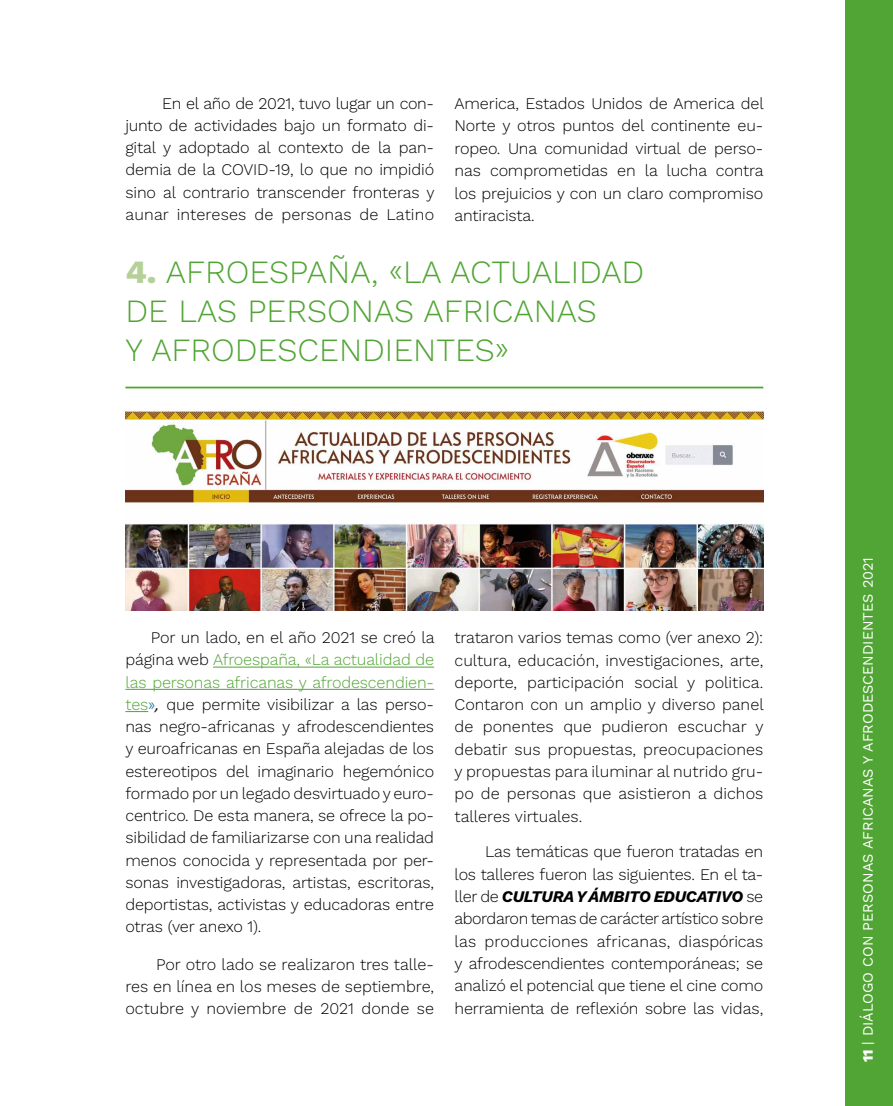
<style>
.page{position:relative;width:893px;height:1106px;background:#fff}
.page>*{position:absolute;margin:0;border:0;box-sizing:border-box;transform-origin:0 0}
.t1{font:300 32.4px/38.8px "Work Sans";color:#51a534}
.t2{font:300 16.2px/22.2px "Work Sans";letter-spacing:-.01em;color:#000;text-align:justify}
.t3{font:14.4px "Work Sans";color:#fff}
.s1{font-weight:800;color:#b5d199}
.s2{color:#51a534}
.s3{color:#00678d}
.s4{font-family:"Calibri";font-weight:400;font-style:italic}
.s5{font-weight:700;font-style:italic}
.s6{font-weight:800}
</style>
<div class="page">
<div style="left:845px;top:0;width:48px;height:1106px;background:#51a534"></div>
<hr style="left:125px;top:386px;width:638px;height:2px;background:#51a534">
<hr style="left:213px;top:666px;width:221px;height:1px;background:#51a534">
<hr style="left:125px;top:689px;width:309px;height:1px;background:#51a534">
<svg style="left:125px;top:711px;width:23px;height:1px"></svg>
<img style="left:125px;top:410px;width:638px;height:200px">
<p class="t2" style="left:125px;top:91px;width:311px;text-align:left;text-indent:37px">En el año de 2021, tuvo lugar un con&shy;junto de actividades bajo un formato di&shy;gital y adoptado al contexto de la pan&shy;demia de la COVID-19, lo que no impidió sino al contrario transcender fronteras y aunar intereses de personas de Latino</p>
<h1 class="t1" style="left:125px;top:251px;width:520px"><span class="s1">4.</span> AFROESPAÑA, «LA ACTUALIDAD<br>DE LAS PERSONAS AFRICANAS<br>Y AFRODESCENDIENTES»</h1>
<p class="t2" style="left:455px;top:91px;width:311px">America, Estados Unidos de America del Norte y otros puntos del continente eu&shy;ropeo. Una comunidad virtual de perso&shy;nas comprometidas en la lucha contra los prejuicios y con un claro compromiso antiracista.</p>
<h1 class="t2" style="left:125px;top:626px;width:311px;text-indent:26px">Por un lado, en el año 2021 se creó la página web <span class="s2">Afroespaña, «La actualidad de las personas africanas y afrodescendien&shy;tes</span><span class="s3">»</span><span class="s4">,</span> que permite visibilizar a las perso-</h1>
<p class="t2" style="left:125px;top:715px;width:310px">nas negro-africanas y afrodescendientes y euroafricanas en España alejadas de los estereotipos del imaginario hegemónico formado por un legado desvirtuado y euro&shy;centrico. De esta manera, se ofrece la po&shy;sibilidad de familiarizarse con una realidad menos conocida y representada por per&shy;sonas investigadoras, artistas, escritoras, deportistas, activistas y educadoras entre otras (ver anexo 1).</p>
<p class="t2" style="left:125px;top:952px;width:310px;text-indent:31px">Por otro lado se realizaron tres talle&shy;res en línea en los meses de septiembre, octubre y noviembre de 2021 donde se</p>
<p class="t2" style="left:455px;top:626px;width:311px">trataron varios temas como (ver anexo 2): cultura, educación, investigaciones, arte, deporte, participación social y politica.<br>Contaron con un amplio y diverso panel de ponentes que pudieron escuchar y debatir sus propuestas, preocupaciones y propuestas para iluminar al nutrido gru&shy;po de personas que asistieron a dichos talleres virtuales.</p>
<p class="t2" style="left:455px;top:840px;width:310px;text-indent:31px">Las temáticas que fueron tratadas en los talleres fueron las siguientes. En el ta&shy;ller de <span class="s5">CULTURA Y ÁMBITO EDUCATIVO</span> se abordaron temas de carácter artístico sobre las producciones africanas, diaspóricas y afrodescendientes contemporáneas; se analizó el potencial que tiene el cine como herramienta de reflexión sobre las vidas,</p>
<p class="t3" style="left:857px;top:1062px;width:506px;rotate:-90deg"><span class="s6">11</span> | DIÁLOGO CON PERSONAS AFRICANAS Y AFRODESCENDIENTES 2021</p>
</div>
